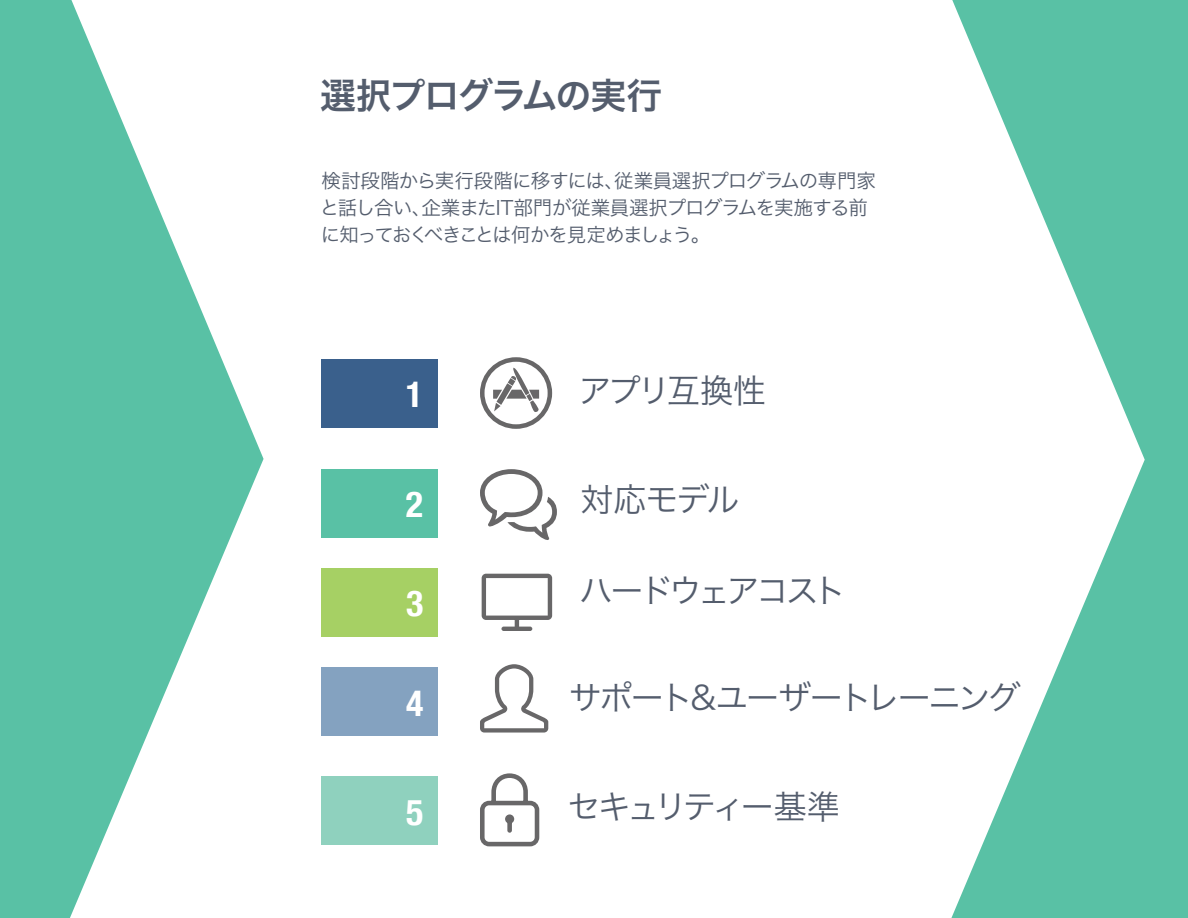
<style>
.page{position:relative;width:1188px;height:918px;background:#fff}
.page>*{position:absolute;margin:0;border:0;box-sizing:border-box;transform-origin:0 0}
.t1{font:36px "Hira Kaku Pro W6";letter-spacing:-.06em;color:#545d6d}
.t2{font:700 condensed 36px "Helvetica Neue";color:#fff}
.t3{font:33px "Hira Kaku Pro W3";letter-spacing:-.09em;color:#545d6d}
.t4{font:33px "Hira Kaku Pro W3";letter-spacing:-.11em;color:#545d6d}
.t5{font:33px "Hira Kaku Pro W3";letter-spacing:-.115em;color:#545d6d}
.t6{font:19.5px/27px "Hira Kaku Pro W3";letter-spacing:-.055em;color:#545d6d}
</style>
<div class="page">
<svg style="left:951px;top:0;width:237px;height:918px;fill:#59c1a5"></svg>
<svg style="left:0;top:0;width:264px;height:918px;fill:#59c1a5"></svg>
<svg style="left:480px;top:357px;width:72px;height:72px"></svg>
<svg style="left:480px;top:469px;width:77px;height:71px"></svg>
<svg style="left:480px;top:664px;width:68px;height:69px"></svg>
<svg style="left:480px;top:773px;width:59px;height:73px"></svg>
<div style="left:322px;top:359px;width:116px;height:68px;background:#3a608c"></div>
<div style="left:322px;top:469px;width:116px;height:68px;background:#59c1a5"></div>
<div style="left:322px;top:667px;width:116px;height:69px;background:#84a2c0"></div>
<div style="left:322px;top:776px;width:116px;height:69px;background:#8fd1be"></div>
<svg style="left:482px;top:574px;width:70px;height:57px"></svg>
<div style="left:322px;top:568px;width:116px;height:68px;background:#a6d064"></div>
<p class="t1" style="left:320px;top:62px;width:343px">選択プログラムの実行</p>
<p class="t6" style="left:320px;top:166px;width:558px">検討段階から実行段階に移すには、従業員選択プログラムの専門家と話し合い、企業またIT部門が従業員選択プログラムを実施する前に知っておくべきことは何かを見定めましょう。</p>
<p class="t2" style="left:406px;top:364px;width:19px">1</p>
<p class="t2" style="left:406px;top:475px;width:19px">2</p>
<p class="t2" style="left:406px;top:574px;width:19px">3</p>
<p class="t2" style="left:406px;top:673px;width:19px">4</p>
<p class="t2" style="left:406px;top:782px;width:19px">5</p>
<p class="t3" style="left:579px;top:361px;width:189px">アプリ互換性</p>
<p class="t3" style="left:580px;top:470px;width:160px">対応モデル</p>
<p class="t5" style="left:580px;top:562px;width:269px">ハードウェアコスト</p>
<p class="t3" style="left:569px;top:668px;width:454px">サポート&amp;ユーザートレーニング</p>
<p class="t4" style="left:567px;top:777px;width:274px">セキュリティー基準</p>
</div>
